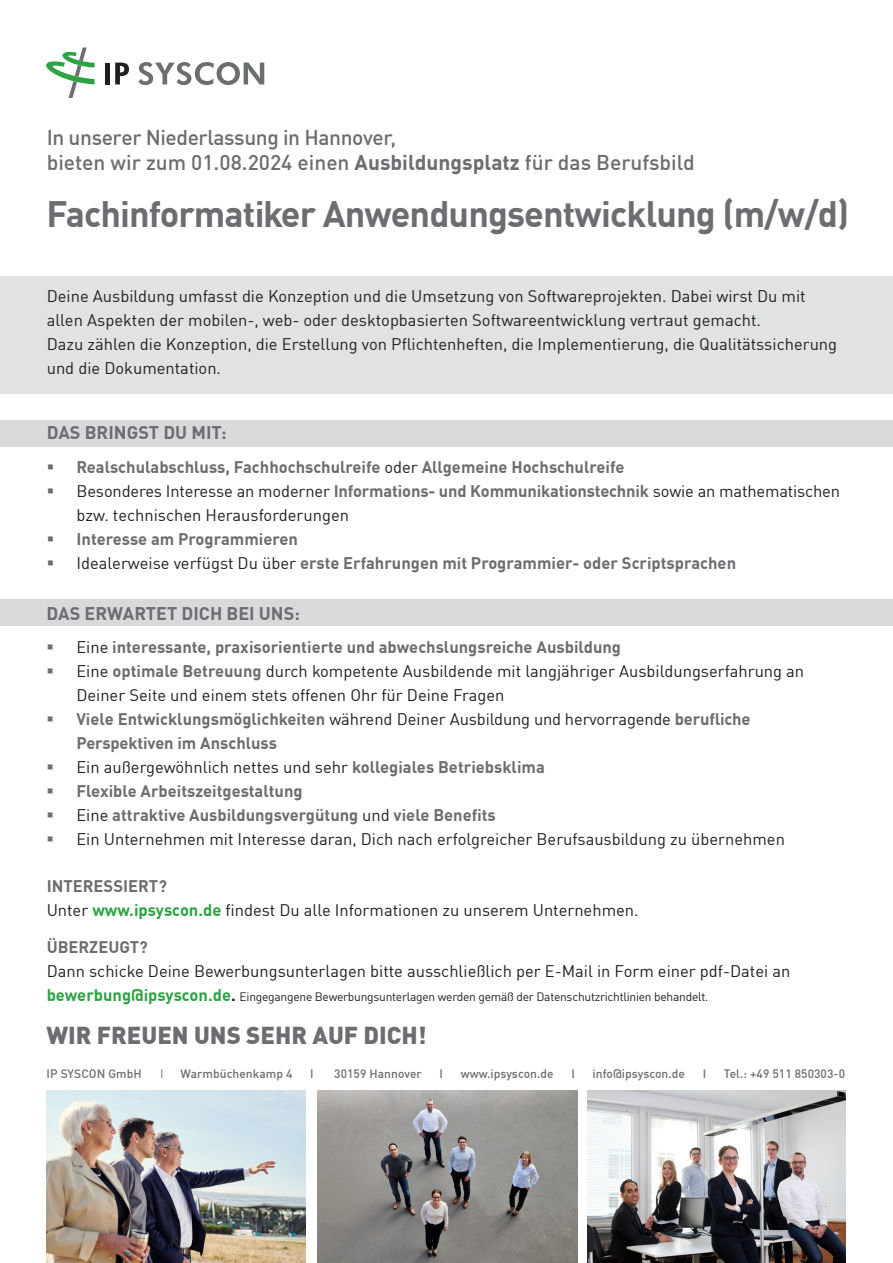
<style>
.page{position:relative;width:893px;height:1263px;background:#fff}
.page>*{position:absolute;margin:0;border:0;box-sizing:border-box;transform-origin:0 0}
.t1{font:700 36px "DIN Offc";letter-spacing:-.025em;color:#6c6d70}
.t2{font:900 24px "DIN Offc";color:#6c6d70}
.t3{font:500 21px/25.5px "DIN Offc";letter-spacing:-.01em;color:#6c6d70}
.t4{font:700 18px "DIN Offc";color:#6c6d70}
.t5{font:16.5px/24px "DIN Offc";color:#231f20}
.t6{font:700 16.5px/24px "DIN Offc";color:#6c6d70}
.t7{font:12px "DIN Offc";letter-spacing:-.02em;color:#231f20}
.t8{font:500 12px "DIN Offc";letter-spacing:.005em;color:#6c6d70}
.t9{font:12px "DIN Offc";color:#6c6d70}
.s1{font-weight:700}
.s2{font-weight:400;color:#231f20}
.s3{font-weight:700;color:#6c6d70}
.s4{font-weight:700;color:#2da343}
.s5{font-weight:700;font-size:16.5px;color:#2da343}
.s6{font-weight:700;font-size:16.5px}
</style>
<div class="page">
<div style="left:105px;top:63px;width:5px;height:21px;background:#231f20"></div>
<svg style="left:115px;top:63px;width:14px;height:21px"></svg>
<svg style="left:139px;top:62px;width:125px;height:23px"></svg>
<svg style="left:46px;top:48px;width:49px;height:50px"></svg>
<img style="left:47px;top:1091px;width:259px;height:172px">
<img style="left:588px;top:1091px;width:258px;height:172px">
<img style="left:318px;top:1091px;width:259px;height:172px">
<div style="left:0;top:276px;width:893px;height:118px;background:#e1e2e4"></div>
<div style="left:0;top:420px;width:893px;height:27px;background:#d8d9db"></div>
<div style="left:0;top:600px;width:893px;height:26px;background:#d8d9db"></div>
<p class="t3" style="left:47px;top:124px;width:649px">In unserer Niederlassung in Hannover,<br>bieten wir zum 01.08.2024 einen <span class="s1">Ausbildungsplatz</span> für das Berufsbild</p>
<p class="t1" style="left:47px;top:191px;width:804px">Fachinformatiker Anwendungsentwicklung (m/w/d)</p>
<p class="t5" style="left:47px;top:283px;width:760px">Deine Ausbildung umfasst die Konzeption und die Umsetzung von Softwareprojekten. Dabei wirst Du mit allen Aspekten der mobilen-, web- oder desktopbasierten Softwareentwicklung vertraut gemacht.</p>
<p class="t5" style="left:47px;top:331px;width:792px">Dazu zählen die Konzeption, die Erstellung von Pflichtenheften, die Implementierung, die Qualitätssicherung und die Dokumentation.</p>
<p class="t4" style="left:47px;top:421px;width:181px">DAS BRINGST DU MIT:</p>
<p class="t6" style="left:77px;top:454px;width:549px">Realschulabschluss, Fachhochschulreife <span class="s2">oder</span> Allgemeine Hochschulreife</p>
<p class="t5" style="left:77px;top:478px;width:765px">Besonderes Interesse an moderner <span class="s3">Informations- und Kommunikationstechnik</span> sowie an mathematischen bzw. technischen Herausforderungen</p>
<p class="t6" style="left:77px;top:526px;width:223px">Interesse am Programmieren</p>
<p class="t6" style="left:77px;top:550px;width:661px"><span class="s2">Idealerweise verfügst Du über</span> erste Erfahrungen mit Programmier- oder Scriptsprachen</p>
<p class="t4" style="left:47px;top:602px;width:255px">DAS ERWARTET DICH BEI UNS:</p>
<p class="t6" style="left:76px;top:634px;width:546px"><span class="s2">Eine</span> interessante, praxisorientierte und abwechslungsreiche Ausbildung</p>
<p class="t5" style="left:76px;top:659px;width:729px">Eine <span class="s3">optimale Betreuung</span> durch kompetente Ausbildende mit langjähriger Ausbildungserfahrung an<br>Deiner Seite und einem stets offenen Ohr für Deine Fragen</p>
<p class="t6" style="left:76px;top:706px;width:676px">Viele Entwicklungsmöglichkeiten <span class="s2">während Deiner Ausbildung und hervorragende</span> berufliche<br>Perspektiven im Anschluss</p>
<p class="t5" style="left:76px;top:755px;width:470px">Ein außergewöhnlich nettes und sehr <span class="s3">kollegiales Betriebsklima</span></p>
<p class="t6" style="left:76px;top:778px;width:228px">Flexible Arbeitszeitgestaltung</p>
<p class="t6" style="left:76px;top:802px;width:421px"><span class="s2">Eine</span> attraktive Ausbildungsvergütung <span class="s2">und</span> viele Benefits</p>
<p class="t5" style="left:76px;top:827px;width:710px">Ein Unternehmen mit Interesse daran, Dich nach erfolgreicher Berufsausbildung zu übernehmen</p>
<p class="t6" style="left:47px;top:873px;width:122px">INTERESSIERT?</p>
<p class="t5" style="left:47px;top:897px;width:593px">Unter <span class="s4">www.ipsyscon.de</span> findest Du alle Informationen zu unserem Unternehmen.</p>
<p class="t6" style="left:47px;top:934px;width:103px">ÜBERZEUGT?</p>
<p class="t5" style="left:47px;top:958px;width:745px">Dann schicke Deine Bewerbungsunterlagen bitte ausschließlich per E-Mail in Form einer pdf-Datei an</p>
<p class="t7" style="left:47px;top:989px;width:663px"><span class="s5">bewerbung@ipsyscon.de</span><span class="s6">.</span> Eingegangene Bewerbungsunterlagen werden gemäß der Datenschutzrichtlinien behandelt.</p>
<p class="t2" style="left:47px;top:1019px;width:381px">WIR FREUEN UNS SEHR AUF DICH!</p>
<p class="t8" style="left:47px;top:1065px;width:97px">IP SYSCON GmbH</p>
<p class="t9" style="left:160px;top:1066px;width:5px">I</p>
<p class="t8" style="left:181px;top:1065px;width:113px">Warmbüchenkamp 4</p>
<p class="t8" style="left:310px;top:1065px;width:5px">I</p>
<p class="t8" style="left:334px;top:1065px;width:89px">30159 Hannover</p>
<p class="t8" style="left:439px;top:1065px;width:5px">I</p>
<p class="t8" style="left:461px;top:1065px;width:94px">www.ipsyscon.de</p>
<p class="t8" style="left:571px;top:1065px;width:5px">I</p>
<p class="t8" style="left:593px;top:1065px;width:94px">info@ipsyscon.de</p>
<p class="t8" style="left:703px;top:1065px;width:5px">I</p>
<p class="t8" style="left:724px;top:1065px;width:123px">Tel.: +49 511 850303-0</p>
</div>
